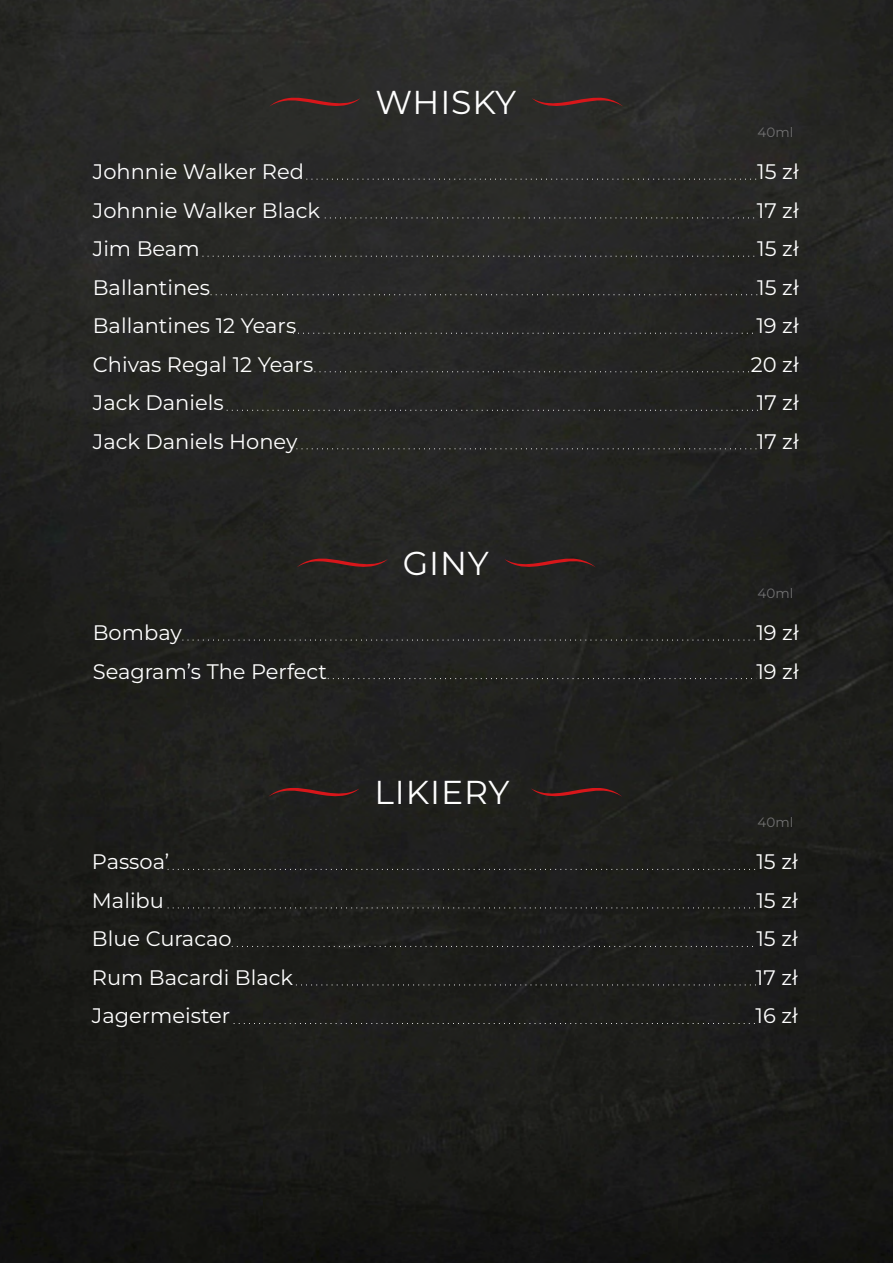
<style>
.page{position:relative;width:893px;height:1263px;background:#fff}
.page>*{position:absolute;margin:0;border:0;box-sizing:border-box;transform-origin:0 0}
.t1{font:33.15px "Montserrat";letter-spacing:.025em;color:#fefefe}
.t2{font:21px/38.5px "Montserrat";color:#fefefe}
.t3{font:13.5px "Montserrat";color:#717171}
</style>
<div class="page">
<img style="left:0;top:0;width:893px;height:1263px">
<svg style="left:297px;top:556px;width:91px;height:15px"></svg>
<svg style="left:505px;top:556px;width:91px;height:15px"></svg>
<svg style="left:269px;top:95px;width:91px;height:15px"></svg>
<svg style="left:532px;top:95px;width:91px;height:15px"></svg>
<svg style="left:268px;top:785px;width:91px;height:15px"></svg>
<svg style="left:531px;top:785px;width:91px;height:15px"></svg>
<svg style="left:306px;top:179px;width:452px;height:1px"></svg>
<svg style="left:325px;top:217px;width:433px;height:1px"></svg>
<svg style="left:203px;top:256px;width:555px;height:1px"></svg>
<svg style="left:206px;top:294px;width:552px;height:1px"></svg>
<svg style="left:293px;top:333px;width:461px;height:1px"></svg>
<svg style="left:314px;top:371px;width:435px;height:1px"></svg>
<svg style="left:227px;top:410px;width:531px;height:1px"></svg>
<svg style="left:296px;top:448px;width:462px;height:1px"></svg>
<svg style="left:182px;top:640px;width:574px;height:1px"></svg>
<svg style="left:328px;top:678px;width:428px;height:1px"></svg>
<svg style="left:168px;top:869px;width:588px;height:1px"></svg>
<svg style="left:168px;top:907px;width:588px;height:1px"></svg>
<svg style="left:232px;top:946px;width:524px;height:1px"></svg>
<svg style="left:296px;top:984px;width:460px;height:1px"></svg>
<svg style="left:234px;top:1023px;width:522px;height:1px"></svg>
<h1 class="t1" style="left:375px;top:82px;width:142px">WHISKY</h1>
<p class="t3" style="left:757px;top:124px;width:37px">40ml</p>
<p class="t2" style="left:93px;top:152px;width:229px">Johnnie Walker Red<br>Johnnie Walker Black<br>Jim Beam<br>Ballantines<br>Ballantines 12 Years<br>Chivas Regal 12 Years<br>Jack Daniels<br>Jack Daniels Honey</p>
<p class="t2" style="left:751px;top:152px;width:49px;text-align:center">15 zł<br>17 zł<br>15 zł<br>15 zł<br>19 zł<br>20 zł<br>17 zł<br>17 zł</p>
<h1 class="t1" style="left:403px;top:542px;width:88px">GINY</h1>
<p class="t3" style="left:757px;top:585px;width:37px">40ml</p>
<p class="t2" style="left:93px;top:613px;width:236px">Bombay<br>Seagram’s The Perfect</p>
<p class="t2" style="left:756px;top:613px;width:44px">19 zł<br>19 zł</p>
<h1 class="t1" style="left:375px;top:772px;width:137px">LIKIERY</h1>
<p class="t3" style="left:757px;top:814px;width:37px">40ml</p>
<p class="t2" style="left:92px;top:842px;width:203px">Passoa’<br>Malibu<br>Blue Curacao<br>Rum Bacardi Black<br>Jagermeister</p>
<p class="t2" style="left:755px;top:842px;width:44px;text-align:justify">15 zł 15 zł 15 zł 17 zł 16 zł</p>
</div>
